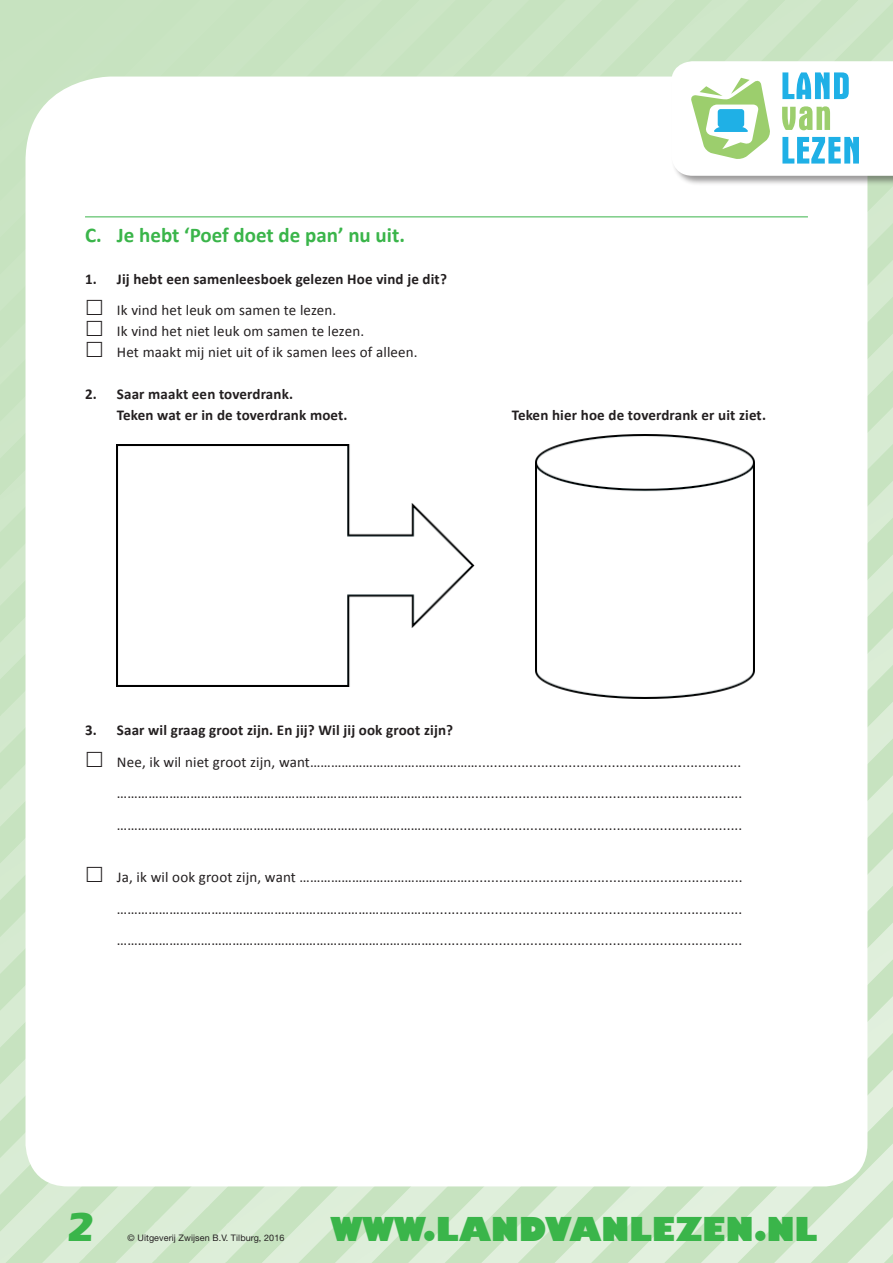
<style>
.page{position:relative;width:893px;height:1263px;background:#fff}
.page>*{position:absolute;margin:0;border:0;box-sizing:border-box;transform-origin:0 0}
.t1{font:700 42px "Eras IT Cby BT";color:#3ab54a}
.t2{font:800 32.7px "Humanist 521 BT";color:#3ab54a}
.t3{font:700 21px "Calibri";color:#3ab54a}
.t4{font:15px/31.5px "Calibri";letter-spacing:.01em;color:#231f20;text-align:justify}
.t5{font:700 15px/21px "Calibri";letter-spacing:.01em;color:#231f20}
.t6{font:9px "Helvetica Neue LT Std";letter-spacing:.01em;color:#231f20}
</style>
<div class="page">
<img style="left:0;top:0;width:597px;height:619px">
<img style="left:543px;top:40px;width:77px;height:54px">
<img style="left:489px;top:94px;width:80px;height:55px">
<img style="left:435px;top:149px;width:82px;height:54px">
<img style="left:381px;top:203px;width:84px;height:55px">
<img style="left:327px;top:258px;width:87px;height:53px">
<img style="left:273px;top:311px;width:90px;height:55px">
<img style="left:219px;top:366px;width:92px;height:56px">
<img style="left:165px;top:420px;width:93px;height:24px">
<img style="left:111px;top:474px;width:5px;height:55px">
<img style="left:57px;top:529px;width:59px;height:56px">
<img style="left:4px;top:583px;width:92px;height:54px">
<img style="left:0;top:637px;width:26px;height:55px">
<div style="left:672px;top:0;width:72px;height:39px;background:#c9e4c2"></div>
<div style="left:620px;top:38px;width:91px;height:39px;background:#cee6c8"></div>
<img style="left:569px;top:90px;width:51px;height:51px">
<img style="left:517px;top:141px;width:80px;height:55px">
<img style="left:465px;top:194px;width:91px;height:54px">
<img style="left:414px;top:246px;width:90px;height:53px">
<img style="left:363px;top:297px;width:89px;height:55px">
<img style="left:311px;top:349px;width:90px;height:55px">
<img style="left:260px;top:402px;width:89px;height:42px">
<img style="left:105px;top:557px;width:11px;height:52px">
<img style="left:53px;top:609px;width:63px;height:28px">
<img style="left:1px;top:661px;width:25px;height:52px">
<img style="left:0;top:713px;width:26px;height:53px">
<img style="left:691px;top:39px;width:92px;height:22px">
<img style="left:585px;top:146px;width:12px;height:54px">
<img style="left:532px;top:200px;width:91px;height:55px">
<img style="left:479px;top:252px;width:92px;height:56px">
<img style="left:426px;top:306px;width:92px;height:55px">
<img style="left:373px;top:359px;width:92px;height:54px">
<img style="left:320px;top:413px;width:92px;height:31px">
<img style="left:109px;top:626px;width:7px;height:11px">
<img style="left:116px;top:686px;width:30px;height:1px">
<img style="left:3px;top:732px;width:23px;height:53px">
<img style="left:0;top:785px;width:26px;height:37px">
<div style="left:785px;top:0;width:108px;height:61px;background:#cee6c8"></div>
<img style="left:572px;top:232px;width:51px;height:74px">
<img style="left:519px;top:286px;width:55px;height:73px">
<img style="left:466px;top:339px;width:55px;height:74px">
<img style="left:412px;top:393px;width:56px;height:51px">
<img style="left:146px;top:686px;width:53px;height:1px">
<img style="left:0;top:822px;width:26px;height:74px">
<img style="left:839px;top:39px;width:54px;height:22px">
<img style="left:572px;top:306px;width:25px;height:73px">
<img style="left:519px;top:359px;width:55px;height:74px">
<img style="left:466px;top:413px;width:55px;height:74px">
<img style="left:199px;top:686px;width:50px;height:1px">
<img style="left:0;top:896px;width:26px;height:73px">
<img style="left:572px;top:379px;width:54px;height:56px">
<img style="left:519px;top:433px;width:55px;height:74px">
<img style="left:475px;top:487px;width:46px;height:73px">
<img style="left:0;top:969px;width:26px;height:74px">
<img style="left:867px;top:187px;width:26px;height:73px">
<img style="left:626px;top:434px;width:48px;height:1px">
<img style="left:519px;top:507px;width:16px;height:73px">
<img style="left:475px;top:560px;width:46px;height:59px">
<img style="left:0;top:1043px;width:26px;height:73px">
<img style="left:867px;top:260px;width:26px;height:73px">
<img style="left:519px;top:580px;width:16px;height:39px">
<img style="left:0;top:1116px;width:39px;height:74px">
<img style="left:867px;top:333px;width:26px;height:74px">
<img style="left:39px;top:1176px;width:43px;height:45px">
<img style="left:0;top:1190px;width:41px;height:73px">
<img style="left:867px;top:407px;width:26px;height:74px">
<img style="left:138px;top:1186px;width:16px;height:19px">
<img style="left:82px;top:1186px;width:56px;height:73px">
<img style="left:29px;top:1221px;width:55px;height:42px">
<img style="left:867px;top:481px;width:26px;height:73px">
<img style="left:209px;top:1186px;width:17px;height:21px">
<img style="left:154px;top:1186px;width:55px;height:74px">
<img style="left:103px;top:1221px;width:54px;height:42px">
<img style="left:867px;top:554px;width:26px;height:74px">
<img style="left:226px;top:1186px;width:23px;height:76px">
<img style="left:176px;top:1223px;width:52px;height:40px">
<img style="left:249px;top:628px;width:644px;height:635px">
<img style="left:322px;top:702px;width:571px;height:561px">
<img style="left:395px;top:775px;width:498px;height:488px">
<img style="left:469px;top:849px;width:424px;height:414px">
<img style="left:542px;top:922px;width:351px;height:341px">
<img style="left:615px;top:996px;width:278px;height:267px">
<img style="left:688px;top:1070px;width:205px;height:193px">
<img style="left:761px;top:1143px;width:132px;height:120px">
<img style="left:835px;top:1217px;width:58px;height:46px">
<img style="left:0;top:0;width:102px;height:104px">
<img style="left:0;top:0;width:31px;height:31px">
<div style="left:671px;top:61px;width:222px;height:126px;background:#231f20;opacity:.45"></div>
<svg style="left:671px;top:61px;width:222px;height:115px"></svg>
<img style="left:116px;top:444px;width:359px;height:242px">
<img style="left:535px;top:435px;width:220px;height:263px">
<hr style="left:85px;top:216px;width:723px;height:1px;background:#3ab54a">
<svg style="left:87px;top:300px;width:15px;height:15px"></svg>
<svg style="left:87px;top:321px;width:15px;height:15px"></svg>
<svg style="left:87px;top:342px;width:15px;height:15px"></svg>
<h3 class="t3" style="left:85px;top:221px;width:321px">C. Je hebt ‘Poef doet de pan’ nu uit.</h3>
<p class="t5" style="left:85px;top:268px;width:363px">1. Jij hebt een samenleesboek gelezen Hoe vind je dit?</p>
<p class="t4" style="left:117px;top:300px;width:302px;line-height:21px;text-align:left">Ik vind het leuk om samen te lezen.<br>Ik vind het niet leuk om samen te lezen.<br>Het maakt mij niet uit of ik samen lees of alleen.</p>
<p class="t5" style="left:117px;top:384px;width:232px;text-indent:-32px">2. Saar maakt een toverdrank.<br>Teken wat er in de toverdrank moet.</p>
<p class="t5" style="left:512px;top:405px;width:256px">Teken hier hoe de toverdrank er uit ziet.</p>
<p class="t5" style="left:85px;top:720px;width:370px">3. Saar wil graag groot zijn. En jij? Wil jij ook groot zijn?</p>
<p class="t4" style="left:117px;top:746px;width:627px">Nee, ik wil niet groot zijn, want…………………………………………................................................................... ………………………………………………………………………………............................................................................... ………………………………………………………………………………...............................................................................</p>
<p class="t4" style="left:117px;top:861px;width:627px">Ja, ik wil ook groot zijn, want …………………………………………...................................................................... ………………………………………………………………………………............................................................................... ………………………………………………………………………………...............................................................................</p>
<h1 class="t1" style="left:68px;top:1201px;width:28px">2</h1>
<p class="t6" style="left:128px;top:1232px;width:158px">© Uitgeverij Zwijsen B.V. Tilburg, 2016</p>
<h2 class="t2" style="left:331px;top:1208px;width:488px">WWW.LANDVANLEZEN.NL</h2>
</div>
